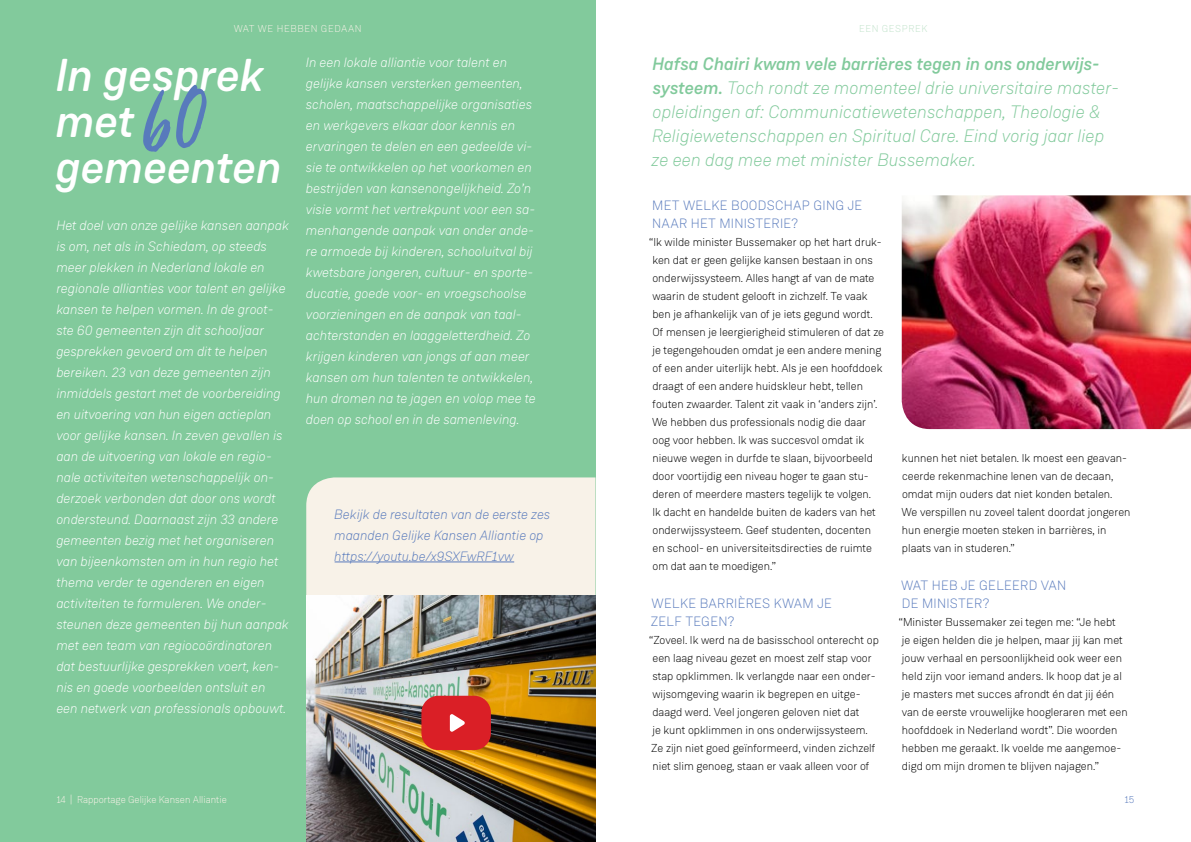
<style>
.page{position:relative;width:1191px;height:842px;background:#fff}
.page>*{position:absolute;margin:0;border:0;box-sizing:border-box;transform-origin:0 0}
.t1{font:italic 500 46px/46px "Weissenhof Grotesk";color:#fff}
.t2{font:italic 300 18px/24px "Weissenhof Grotesk";color:#82ca9c}
.t3{font:italic 300 13.5px/21px "Weissenhof Grotesk";color:#fff}
.t4{font:300 13.5px/18px "Weissenhof Grotesk";letter-spacing:.02em;color:#587abc}
.t5{font:italic 300 13.5px/21px "Weissenhof Grotesk";color:#587abc}
.t6{font:300 11.5px/18px "Weissenhof Grotesk";color:#000}
.t7{font:300 10px "Weissenhof Grotesk";color:#f8f2e8}
.t8{font:300 10px "Weissenhof Grotesk";letter-spacing:.06em;color:#f8f2e8}
.t9{font:300 10px "Weissenhof Grotesk";letter-spacing:.06em;color:#c0e2ca}
.t10{font:300 10px "Weissenhof Grotesk";color:#587abc}
.s1{font-weight:500}
</style>
<div class="page">
<div style="left:0;top:0;width:595px;height:842px;background:#82ca9c"></div>
<img style="left:901px;top:195px;width:290px;height:234px">
<div style="left:306px;top:477px;width:289px;height:118px;background:#f8f2e8"></div>
<hr style="left:334px;top:562px;width:180px;height:1px;background:#587abc">
<img style="left:306px;top:595px;width:289px;height:247px">
<div style="left:421px;top:696px;width:70px;height:54px;background:#da1f26;border-radius:17px"></div>
<svg style="left:450px;top:714px;width:15px;height:18px"></svg>
<p class="t8" style="left:234px;top:23px;width:130px">WAT WE HEBBEN GEDAAN</p>
<p class="t9" style="left:859px;top:23px;width:70px">EEN GESPREK</p>
<h1 class="t1" style="left:57px;top:53px;width:228px">In gesprek met gemeenten</h1>
<p class="t3" style="left:57px;top:214px;width:234px">Het doel van onze gelijke kansen aanpak is om, net als in Schiedam, op steeds meer plekken in Nederland lokale en regionale allianties voor talent en gelijke kansen te helpen vormen. In de groot&shy;ste 60 gemeenten zijn dit schooljaar gesprekken gevoerd om dit te helpen bereiken. 23 van deze gemeenten zijn inmiddels gestart met de voorbereiding en uitvoering van hun eigen actieplan voor gelijke kansen. In zeven gevallen is aan de uitvoering van lokale en regio&shy;nale activiteiten wetenschappelijk on&shy;derzoek verbonden dat door ons wordt ondersteund. Daarnaast zijn 33 andere gemeenten bezig met het organiseren van bijeenkomsten om in hun regio het thema verder te agenderen en eigen activiteiten te formuleren. We onder&shy;steunen deze gemeenten bij hun aanpak met een team van regiocoördinatoren dat bestuurlijke gesprekken voert, ken&shy;nis en goede voorbeelden ontsluit en een netwerk van professionals opbouwt.</p>
<p class="t3" style="left:306px;top:52px;width:231px">In een lokale alliantie voor talent en gelijke kansen versterken gemeenten, scholen, maatschappelijke organisaties en werkgevers elkaar door kennis en ervaringen te delen en een gedeelde vi&shy;sie te ontwikkelen op het voorkomen en bestrijden van kansenongelijkheid. Zo’n visie vormt het vertrekpunt voor een sa&shy;menhangende aanpak van onder ande&shy;re armoede bij kinderen, schooluitval bij kwetsbare jongeren, cultuur- en sporte&shy;ducatie, goede voor- en vroegschoolse voorzieningen en de aanpak van taal&shy;achterstanden en laaggeletterdheid. Zo krijgen kinderen van jongs af aan meer kansen om hun talenten te ontwikkelen, hun dromen na te jagen en volop mee te doen op school en in de samenleving.</p>
<p class="t5" style="left:334px;top:504px;width:218px">Bekijk de resultaten van de eerste zes maanden Gelijke Kansen Alliantie op https://youtu.be/x9SXFwRF1vw</p>
<p class="t7" style="left:57px;top:794px;width:172px">14 | Rapportage Gelijke Kansen Alliantie</p>
<p class="t2" style="left:652px;top:52px;width:469px"><span class="s1">Hafsa Chairi kwam vele barrières tegen in ons onderwijs&shy;systeem.</span> Toch rondt ze momenteel drie universitaire master&shy;opleidingen af: Communicatiewetenschappen, Theologie &amp; Religiewetenschappen en Spiritual Care. Eind vorig jaar liep ze een dag mee met minister Bussemaker.</p>
<p class="t4" style="left:652px;top:196px;width:212px">MET WELKE BOODSCHAP GING JE<br>NAAR HET MINISTERIE?</p>
<p class="t6" style="left:649px;top:233px;width:236px">“Ik wilde minister Bussemaker op het hart druk&shy;ken dat er geen gelijke kansen bestaan in ons onderwijssysteem. Alles hangt af van de mate waarin de student gelooft in zichzelf. Te vaak ben je afhankelijk van of je iets gegund wordt.<br>Of mensen je leergierigheid stimuleren of dat ze je tegengehouden omdat je een andere mening of een ander uiterlijk hebt. Als je een hoofddoek draagt of een andere huidskleur hebt, tellen fouten zwaarder. Talent zit vaak in ‘anders zijn’.<br>We hebben dus professionals nodig die daar<br>oog voor hebben. Ik was succesvol omdat ik nieuwe wegen in durfde te slaan, bijvoorbeeld door voortijdig een niveau hoger te gaan stu&shy;deren of meerdere masters tegelijk te volgen.<br>Ik dacht en handelde buiten de kaders van het onderwijssysteem. Geef studenten, docenten<br>en school- en universiteitsdirecties de ruimte om dat aan te moedigen.”</p>
<p class="t4" style="left:650px;top:594px;width:183px">WELKE BARRIÈRES KWAM JE<br>ZELF TEGEN?</p>
<p class="t6" style="left:649px;top:630px;width:231px">“Zoveel. Ik werd na de basisschool onterecht op een laag niveau gezet en moest zelf stap voor stap opklimmen. Ik verlangde naar een onder&shy;wijsomgeving waarin ik begrepen en uitge&shy;daagd werd. Veel jongeren geloven niet dat<br>je kunt opklimmen in ons onderwijssysteem.<br>Ze zijn niet goed geïnformeerd, vinden zichzelf niet slim genoeg, staan er vaak alleen voor of</p>
<p class="t6" style="left:901px;top:449px;width:230px">kunnen het niet betalen. Ik moest een geavan&shy;ceerde rekenmachine lenen van de decaan, omdat mijn ouders dat niet konden betalen.<br>We verspillen nu zoveel talent doordat jongeren hun energie moeten steken in barrières, in plaats van in studeren.”</p>
<p class="t4" style="left:901px;top:576px;width:167px">WAT HEB JE GELEERD VAN<br>DE MINISTER?</p>
<p class="t6" style="left:898px;top:612px;width:230px">“Minister Bussemaker zei tegen me: “Je hebt<br>je eigen helden die je helpen, maar jij kan met jouw verhaal en persoonlijkheid ook weer een held zijn voor iemand anders. Ik hoop dat je al je masters met succes afrondt én dat jij één van de eerste vrouwelijke hoogleraren met een hoofddoek in Nederland wordt”. Die woorden hebben me geraakt. Ik voelde me aangemoe&shy;digd om mijn dromen te blijven najagen.”</p>
<p class="t10" style="left:1125px;top:794px;width:11px">15</p>
</div>
